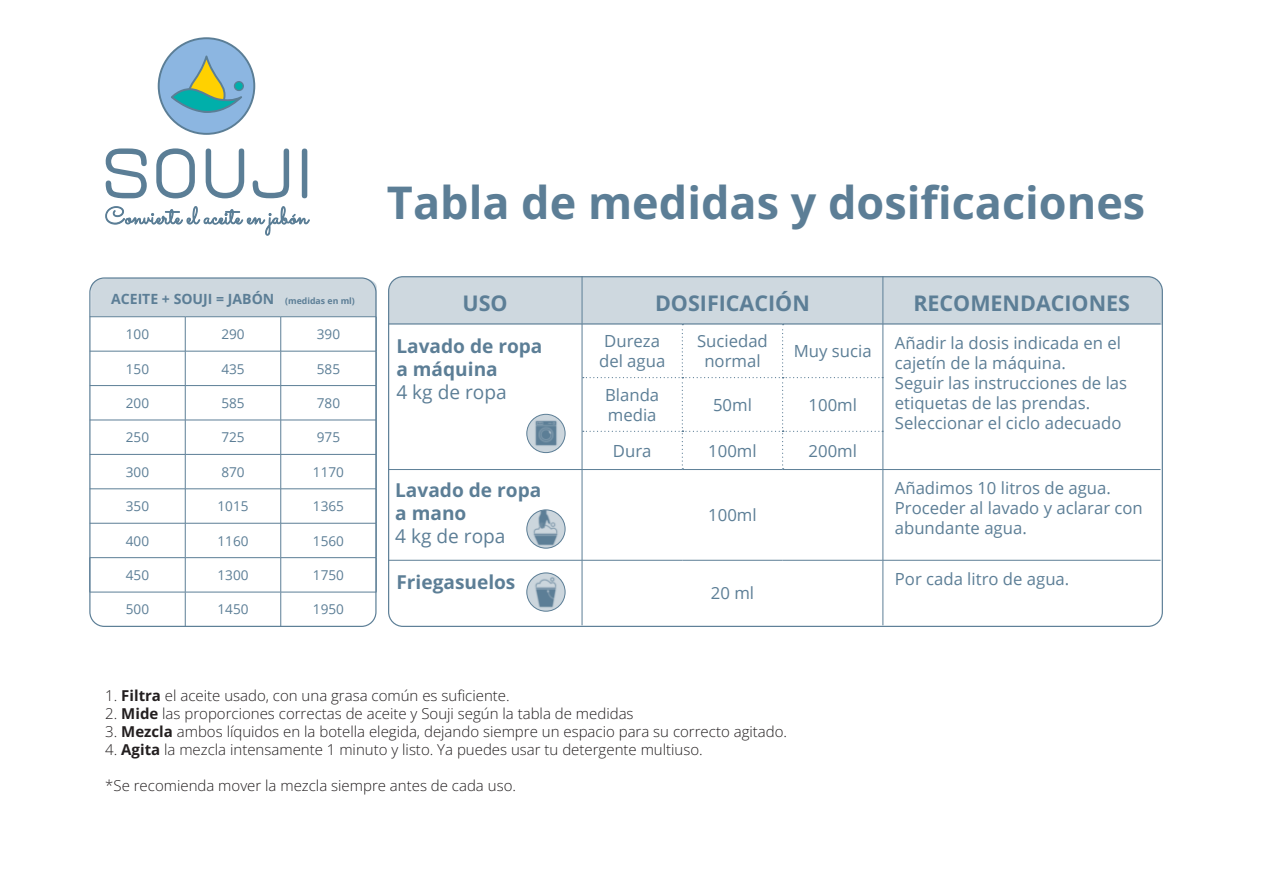
<style>
.page{position:relative;width:1263px;height:893px;background:#fff}
.page>*{position:absolute;margin:0;border:0;box-sizing:border-box;transform-origin:0 0}
.t1{font:700 45px "Open Sans";color:#5c7e96}
.t2{font:700 21.45px "Open Sans";color:#5c7e96}
.t3{font:700 19.05px "Open Sans";color:#5c7e96}
.t4{font:19.05px "Open Sans";color:#5c7e96}
.t5{font:16.65px/20.1px "Open Sans";color:#5c7e96}
.t6{font:300 15px "Open Sans";color:#231f20}
.t7{font:700 14.1px "Open Sans";color:#5c7e96}
.t8{font:13.5px "Open Sans";color:#5c7e96}
.s1{font-size:8.7px}
.s2{font-weight:700}
</style>
<div class="page">
<svg style="left:390px;top:278px;width:771px;height:191px"></svg>
<hr style="left:582px;top:431px;width:1px;height:38px;background:#5c7e96">
<hr style="left:883px;top:431px;width:1px;height:38px;background:#5c7e96">
<hr style="left:388px;top:469px;width:194px;height:1px;background:#5c7e96">
<hr style="left:582px;top:469px;width:100px;height:1px;background:#5c7e96">
<hr style="left:582px;top:470px;width:1px;height:90px;background:#5c7e96">
<hr style="left:682px;top:469px;width:101px;height:1px;background:#5c7e96">
<hr style="left:783px;top:469px;width:100px;height:1px;background:#5c7e96">
<hr style="left:883px;top:469px;width:277px;height:1px;background:#5c7e96">
<hr style="left:883px;top:470px;width:1px;height:90px;background:#5c7e96">
<hr style="left:388px;top:560px;width:194px;height:1px;background:#5c7e96">
<hr style="left:582px;top:560px;width:100px;height:1px;background:#5c7e96">
<hr style="left:582px;top:560px;width:1px;height:65px;background:#5c7e96">
<hr style="left:682px;top:560px;width:101px;height:1px;background:#5c7e96">
<hr style="left:783px;top:560px;width:100px;height:1px;background:#5c7e96">
<hr style="left:883px;top:560px;width:277px;height:1px;background:#5c7e96">
<hr style="left:883px;top:560px;width:1px;height:65px;background:#5c7e96">
<img style="left:527px;top:414px;width:38px;height:39px;border-radius:19px">
<div style="left:526px;top:414px;width:39px;height:39px;border:1px solid #5c7e96;border-radius:50%"></div>
<img style="left:527px;top:510px;width:38px;height:38px;border-radius:19px">
<div style="left:526px;top:509px;width:39px;height:40px;border:1px solid #5c7e96;border-radius:50%"></div>
<img style="left:527px;top:573px;width:38px;height:38px;border-radius:19px">
<div style="left:526px;top:572px;width:39px;height:40px;border:1px solid #5c7e96;border-radius:50%"></div>
<div style="left:91px;top:279px;width:286px;height:37px;background:#ced8df"></div>
<hr style="left:90px;top:316px;width:95px;height:1px;background:#5c7e96">
<hr style="left:185px;top:316px;width:96px;height:1px;background:#5c7e96">
<hr style="left:185px;top:317px;width:1px;height:34px;background:#5c7e96">
<hr style="left:281px;top:316px;width:95px;height:1px;background:#5c7e96">
<hr style="left:280px;top:317px;width:1px;height:34px;background:#5c7e96">
<hr style="left:376px;top:317px;width:1px;height:34px;background:#5c7e96">
<hr style="left:90px;top:351px;width:95px;height:1px;background:#5c7e96">
<hr style="left:185px;top:351px;width:96px;height:1px;background:#5c7e96">
<hr style="left:185px;top:351px;width:1px;height:34px;background:#5c7e96">
<hr style="left:281px;top:351px;width:95px;height:1px;background:#5c7e96">
<hr style="left:280px;top:351px;width:1px;height:34px;background:#5c7e96">
<hr style="left:376px;top:351px;width:1px;height:34px;background:#5c7e96">
<hr style="left:90px;top:385px;width:95px;height:1px;background:#5c7e96">
<hr style="left:185px;top:385px;width:96px;height:1px;background:#5c7e96">
<hr style="left:185px;top:386px;width:1px;height:34px;background:#5c7e96">
<hr style="left:281px;top:385px;width:95px;height:1px;background:#5c7e96">
<hr style="left:280px;top:386px;width:1px;height:34px;background:#5c7e96">
<hr style="left:376px;top:386px;width:1px;height:34px;background:#5c7e96">
<hr style="left:90px;top:420px;width:95px;height:1px;background:#5c7e96">
<hr style="left:185px;top:420px;width:96px;height:1px;background:#5c7e96">
<hr style="left:185px;top:420px;width:1px;height:34px;background:#5c7e96">
<hr style="left:281px;top:420px;width:95px;height:1px;background:#5c7e96">
<hr style="left:280px;top:420px;width:1px;height:34px;background:#5c7e96">
<hr style="left:376px;top:420px;width:1px;height:34px;background:#5c7e96">
<hr style="left:90px;top:454px;width:95px;height:1px;background:#5c7e96">
<hr style="left:185px;top:454px;width:96px;height:1px;background:#5c7e96">
<hr style="left:185px;top:455px;width:1px;height:34px;background:#5c7e96">
<hr style="left:281px;top:454px;width:95px;height:1px;background:#5c7e96">
<hr style="left:280px;top:455px;width:1px;height:34px;background:#5c7e96">
<hr style="left:376px;top:455px;width:1px;height:34px;background:#5c7e96">
<hr style="left:90px;top:489px;width:95px;height:1px;background:#5c7e96">
<hr style="left:185px;top:489px;width:96px;height:1px;background:#5c7e96">
<hr style="left:185px;top:489px;width:1px;height:34px;background:#5c7e96">
<hr style="left:281px;top:489px;width:95px;height:1px;background:#5c7e96">
<hr style="left:280px;top:489px;width:1px;height:34px;background:#5c7e96">
<hr style="left:376px;top:489px;width:1px;height:34px;background:#5c7e96">
<hr style="left:90px;top:523px;width:95px;height:1px;background:#5c7e96">
<hr style="left:185px;top:523px;width:96px;height:1px;background:#5c7e96">
<hr style="left:185px;top:523px;width:1px;height:34px;background:#5c7e96">
<hr style="left:281px;top:523px;width:95px;height:1px;background:#5c7e96">
<hr style="left:280px;top:523px;width:1px;height:34px;background:#5c7e96">
<hr style="left:376px;top:523px;width:1px;height:34px;background:#5c7e96">
<hr style="left:185px;top:558px;width:1px;height:34px;background:#5c7e96">
<hr style="left:280px;top:558px;width:1px;height:34px;background:#5c7e96">
<hr style="left:185px;top:592px;width:1px;height:34px;background:#5c7e96">
<hr style="left:280px;top:592px;width:1px;height:34px;background:#5c7e96">
<hr style="left:90px;top:557px;width:95px;height:1px;background:#5c7e96">
<hr style="left:185px;top:557px;width:96px;height:1px;background:#5c7e96">
<hr style="left:281px;top:557px;width:95px;height:1px;background:#5c7e96">
<hr style="left:376px;top:558px;width:1px;height:34px;background:#5c7e96">
<hr style="left:90px;top:592px;width:95px;height:1px;background:#5c7e96">
<hr style="left:185px;top:592px;width:96px;height:1px;background:#5c7e96">
<hr style="left:281px;top:592px;width:95px;height:1px;background:#5c7e96">
<div style="left:89px;top:277px;width:287px;height:350px;border:1px solid #5c7e96;border-radius:14px"></div>
<svg style="left:158px;top:37px;width:97px;height:98px"></svg>
<svg style="left:106px;top:148px;width:41px;height:50px"></svg>
<svg style="left:156px;top:148px;width:39px;height:50px"></svg>
<svg style="left:206px;top:149px;width:38px;height:49px"></svg>
<svg style="left:253px;top:149px;width:36px;height:49px"></svg>
<div style="left:302px;top:149px;width:5px;height:49px;background:#5b7e96;border-radius:3px"></div>
<svg style="left:106px;top:206px;width:203px;height:29px"></svg>
<p class="t7" style="left:111px;top:289px;width:245px">ACEITE + SOUJI = JABÓN <span class="s1">(medidas en ml)</span></p>
<p class="t8" style="left:126px;top:325px;width:25px">100</p>
<p class="t8" style="left:221px;top:325px;width:25px">290</p>
<p class="t8" style="left:317px;top:325px;width:25px">390</p>
<p class="t8" style="left:126px;top:359px;width:25px">150</p>
<p class="t8" style="left:221px;top:359px;width:25px">435</p>
<p class="t8" style="left:317px;top:359px;width:25px">585</p>
<p class="t8" style="left:126px;top:394px;width:25px">200</p>
<p class="t8" style="left:221px;top:394px;width:25px">585</p>
<p class="t8" style="left:317px;top:394px;width:25px">780</p>
<p class="t8" style="left:126px;top:428px;width:25px">250</p>
<p class="t8" style="left:221px;top:428px;width:25px">725</p>
<p class="t8" style="left:317px;top:428px;width:25px">975</p>
<p class="t8" style="left:126px;top:463px;width:25px">300</p>
<p class="t8" style="left:221px;top:463px;width:25px">870</p>
<p class="t8" style="left:313px;top:463px;width:33px">1170</p>
<p class="t8" style="left:126px;top:497px;width:25px">350</p>
<p class="t8" style="left:217px;top:497px;width:33px">1015</p>
<p class="t8" style="left:313px;top:497px;width:33px">1365</p>
<p class="t8" style="left:126px;top:531px;width:25px">400</p>
<p class="t8" style="left:217px;top:531px;width:33px">1160</p>
<p class="t8" style="left:313px;top:531px;width:33px">1560</p>
<p class="t8" style="left:126px;top:566px;width:25px">450</p>
<p class="t8" style="left:217px;top:566px;width:33px">1300</p>
<p class="t8" style="left:313px;top:566px;width:33px">1750</p>
<p class="t8" style="left:126px;top:600px;width:25px">500</p>
<p class="t8" style="left:217px;top:600px;width:33px">1450</p>
<p class="t8" style="left:313px;top:600px;width:33px">1950</p>
<p class="t1" style="left:387px;top:172px;width:760px">Tabla de medidas y dosificaciones</p>
<p class="t2" style="left:462px;top:289px;width:47px">USO</p>
<p class="t2" style="left:655px;top:289px;width:156px">DOSIFICACIÓN</p>
<p class="t2" style="left:913px;top:289px;width:218px">RECOMENDACIONES</p>
<p class="t3" style="left:396px;top:333px;width:148px">Lavado de ropa</p>
<p class="t3" style="left:396px;top:356px;width:103px">a máquina</p>
<p class="t4" style="left:396px;top:379px;width:112px">4 kg de ropa</p>
<p class="t5" style="left:697px;top:331px;width:72px">Suciedad</p>
<p class="t5" style="left:704px;top:351px;width:58px">normal</p>
<p class="t5" style="left:794px;top:341px;width:79px">Muy sucia</p>
<p class="t5" style="left:895px;top:332px;width:228px">Añadir la dosis indicada en el cajetín de la máquina.</p>
<p class="t5" style="left:895px;top:372px;width:234px">Seguir las instrucciones de las etiquetas de las prendas.</p>
<p class="t5" style="left:895px;top:412px;width:228px">Seleccionar el ciclo adecuado</p>
<p class="t5" style="left:604px;top:331px;width:57px">Dureza</p>
<p class="t5" style="left:599px;top:351px;width:68px">del agua</p>
<p class="t5" style="left:605px;top:384px;width:56px">Blanda</p>
<p class="t5" style="left:608px;top:404px;width:50px">media</p>
<p class="t5" style="left:713px;top:394px;width:40px">50ml</p>
<p class="t5" style="left:808px;top:394px;width:50px">100ml</p>
<p class="t3" style="left:395px;top:477px;width:148px">Lavado de ropa</p>
<p class="t3" style="left:395px;top:500px;width:73px">a mano</p>
<p class="t4" style="left:395px;top:523px;width:112px">4 kg de ropa</p>
<p class="t5" style="left:613px;top:440px;width:40px">Dura</p>
<p class="t5" style="left:708px;top:440px;width:50px">100ml</p>
<p class="t5" style="left:808px;top:440px;width:50px">200ml</p>
<p class="t5" style="left:708px;top:505px;width:50px">100ml</p>
<p class="t3" style="left:396px;top:569px;width:121px">Friegasuelos</p>
<p class="t5" style="left:711px;top:583px;width:45px">20 ml</p>
<p class="t5" style="left:895px;top:478px;width:218px">Añadimos 10 litros de agua.</p>
<p class="t5" style="left:895px;top:498px;width:249px">Proceder al lavado y aclarar con abundante agua.</p>
<p class="t5" style="left:895px;top:568px;width:176px">Por cada litro de agua.</p>
<p class="t6" style="left:105px;top:685px;width:406px">1. <span class="s2">Filtra</span> el aceite usado, con una grasa común es suficiente.</p>
<p class="t6" style="left:105px;top:703px;width:530px">2. <span class="s2">Mide</span> las proporciones correctas de aceite y Souji según la tabla de medidas</p>
<p class="t6" style="left:105px;top:721px;width:683px">3. <span class="s2">Mezcla</span> ambos líquidos en la botella elegida, dejando siempre un espacio para su correcto agitado.</p>
<p class="t6" style="left:105px;top:739px;width:599px">4. <span class="s2">Agita</span> la mezcla intensamente 1 minuto y listo. Ya puedes usar tu detergente multiuso.</p>
<p class="t6" style="left:105px;top:775px;width:412px">*Se recomienda mover la mezcla siempre antes de cada uso.</p>
</div>
